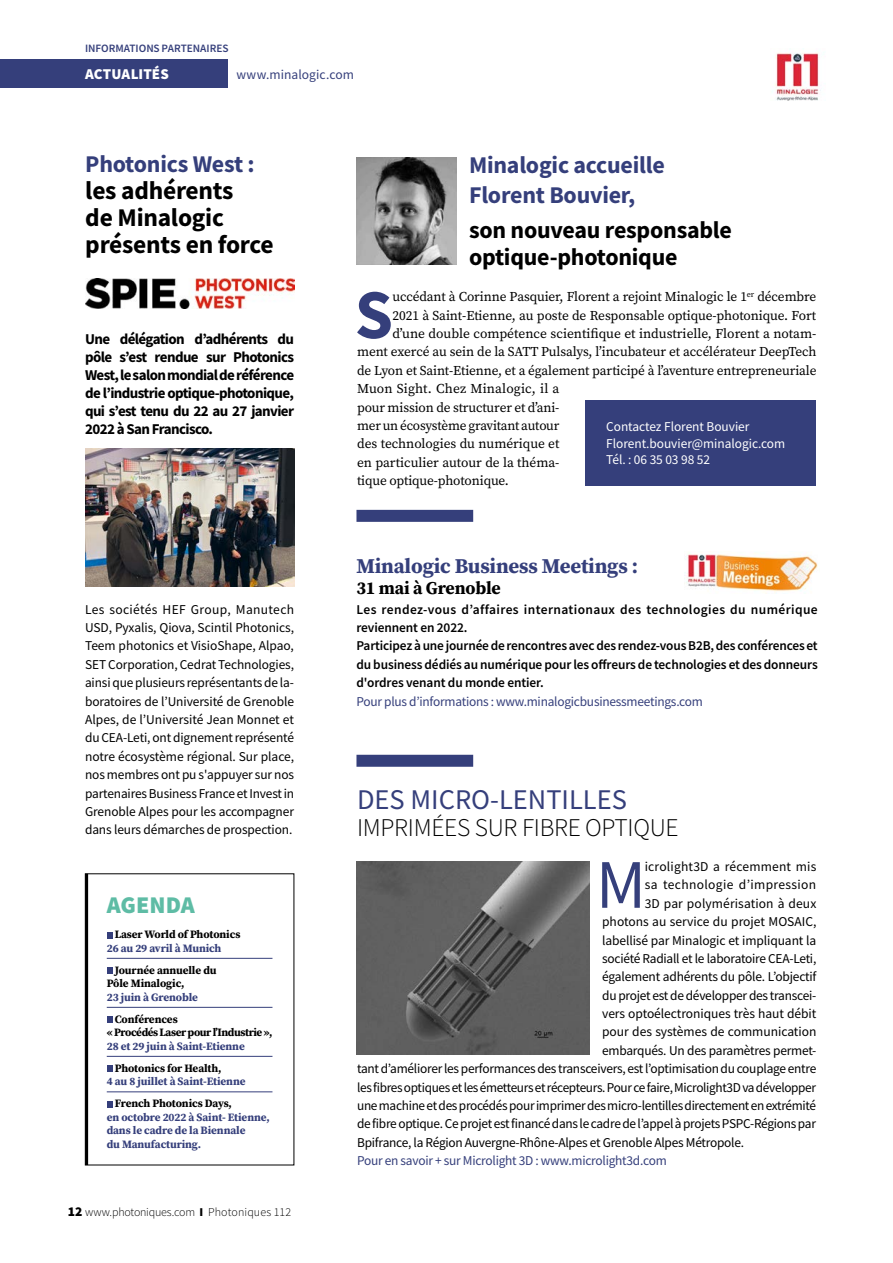
<style>
.page{position:relative;width:893px;height:1263px;background:#fff}
.page>*{position:absolute;margin:0;border:0;box-sizing:border-box;transform-origin:0 0}
.t1{font:700 69.9px "Source Sans Pro";color:#353f7b}
.t2{font:69.45px "Source Sans Pro";color:#353f7b}
.t3{font:28.5px "Source Sans Pro";color:#353f7b}
.t4{font:700 25.5px/27px "Source Sans Pro";letter-spacing:-.01em;color:#000}
.t5{font:300 25.5px "Source Sans Pro";letter-spacing:-.01em;color:#000}
.t6{font:700 24px/29.5px "Source Sans Pro";letter-spacing:-.01em;color:#353f7b}
.t7{font:700 24px/27px "Source Sans Pro";letter-spacing:-.01em;color:#000}
.t8{font:900 24px "Source Sans Pro";color:#5ebca5}
.t9{font:700 21px "Source Serif Pro";letter-spacing:-.01em;color:#353f7b}
.t10{font:700 18px "Source Serif Pro";letter-spacing:-.01em;color:#000}
.t11{font:700 15px/18px "Source Sans Pro";letter-spacing:-.04em;color:#000;text-align:justify}
.t12{font:900 15px "Source Sans Pro";letter-spacing:.005em;color:#fff}
.t13{font:13.5px/18.3px "Source Sans Pro";letter-spacing:-.02em;color:#000;text-align:justify}
.t14{font:13.5px "Source Serif Pro";letter-spacing:-.01em;color:#000}
.t15{font:600 13.5px/18.3px "Source Sans Pro";letter-spacing:-.01em;color:#000}
.t16{font:13.5px "Source Sans Pro";letter-spacing:-.02em;color:#353f7b}
.t17{font:13.5px/16.2px "Source Sans Pro";letter-spacing:-.005em;color:#fff}
.t18{font:13.5px "Source Sans Pro";color:#000}
.t19{font:13.5px "Source Serif Pro";letter-spacing:.01em;color:#000}
.t20{font:13.5px "Source Sans Pro";letter-spacing:.025em;color:#000}
.t21{font:13.5px "Source Sans Pro";letter-spacing:.015em;color:#000}
.t22{font:13.5px "Source Sans Pro";letter-spacing:.005em;color:#000}
.t23{font:13.5px "Source Sans Pro";letter-spacing:.005em;color:#353f7b}
.t24{font:300 12px "Source Sans Pro";color:#000}
.t25{font:700 11.25px/13.5px "Source Serif Pro";letter-spacing:-.01em;color:#353f7b}
.t26{font:700 11.25px/13.5px "Source Serif Pro";letter-spacing:-.01em;color:#000}
.t27{font:700 11.25px/13.5px "Source Serif Pro";letter-spacing:-.04em;color:#000}
.t28{font:600 11.25px "Source Sans Pro";color:#353f7b}
.s1{font-weight:900;font-size:13.5px}
.s2{font-weight:900}
</style>
<div class="page">
<div style="left:0;top:59px;width:228px;height:29px;background:#353f7b"></div>
<img style="left:356px;top:158px;width:100px;height:107px">
<img style="left:85px;top:278px;width:209px;height:30px">
<img style="left:775px;top:52px;width:46px;height:48px">
<div style="left:356px;top:510px;width:117px;height:12px;background:#353f7b"></div>
<div style="left:356px;top:755px;width:117px;height:12px;background:#353f7b"></div>
<div style="left:585px;top:400px;width:231px;height:85px;background:#353f7b"></div>
<img style="left:356px;top:861px;width:233px;height:193px">
<hr style="left:107px;top:958px;width:165px;height:1px;background:#353f7b">
<hr style="left:107px;top:1007px;width:165px;height:1px;background:#353f7b">
<hr style="left:107px;top:1056px;width:165px;height:1px;background:#353f7b">
<hr style="left:107px;top:1091px;width:165px;height:1px;background:#353f7b">
<svg style="left:107px;top:932px;width:6px;height:6px"></svg>
<svg style="left:107px;top:968px;width:6px;height:6px"></svg>
<svg style="left:107px;top:1017px;width:6px;height:6px"></svg>
<svg style="left:107px;top:1066px;width:6px;height:6px"></svg>
<svg style="left:107px;top:1101px;width:6px;height:6px"></svg>
<hr style="left:85px;top:874px;width:3px;height:291px;background:#000">
<img style="left:684px;top:553px;width:134px;height:41px">
<img style="left:85px;top:448px;width:209px;height:139px">
<p class="t28" style="left:85px;top:41px;width:145px">INFORMATIONS PARTENAIRES</p>
<p class="t12" style="left:85px;top:64px;width:85px">ACTUALITÉS</p>
<p class="t23" style="left:236px;top:66px;width:119px">www.minalogic.com</p>
<h3 class="t6" style="left:85px;top:149px;width:171px">Photonics West :</h3>
<h3 class="t4" style="left:85px;top:177px;width:190px">les adhérents<br>de Minalogic présents en force</h3>
<h3 class="t6" style="left:469px;top:150px;width:197px">Minalogic accueille<br>Florent Bouvier,</h3>
<h3 class="t7" style="left:469px;top:217px;width:264px">son nouveau responsable optique-photonique</h3>
<p class="t11" style="left:85px;top:330px;width:211px">Une délégation d’adhérents du pôle s’est rendue sur Photonics West, le salon mondial de référence de l’industrie optique-photonique, qui s’est tenu du 22 au 27 janvier 2022 à San Francisco.</p>
<p class="t13" style="left:85px;top:600px;width:211px">Les sociétés HEF Group, Manutech USD, Pyxalis, Qiova, Scintil Photonics, Teem photonics et VisioShape, Alpao, SET Corporation, Cedrat Technologies, ainsi que plusieurs représentants de la&shy;boratoires de l’Université de Grenoble Alpes, de l’Université Jean Monnet et du CEA-Leti, ont dignement représenté notre écosystème régional. Sur place, nos membres ont pu s'appuyer sur nos partenaires Business France et Invest in Grenoble Alpes pour les accompagner dans leurs démarches de prospection.</p>
<h3 class="t8" style="left:107px;top:889px;width:90px">AGENDA</h3>
<p class="t26" style="left:115px;top:927px;width:127px">Laser World of Photonics</p>
<p class="t25" style="left:107px;top:941px;width:116px">26 au 29 avril à Munich</p>
<p class="t26" style="left:107px;top:963px;width:111px;text-indent:8px">Journée annuelle du<br>Pôle Minalogic,</p>
<p class="t25" style="left:107px;top:990px;width:93px">23 juin à Grenoble</p>
<p class="t27" style="left:107px;top:1012px;width:167px;text-indent:8px">Conférences<br>« Procédés Laser pour l’Industrie »,</p>
<p class="t25" style="left:107px;top:1039px;width:140px">28 et 29 juin à Saint-Etienne</p>
<p class="t26" style="left:115px;top:1061px;width:108px">Photonics for Health,</p>
<p class="t25" style="left:107px;top:1074px;width:140px">4 au 8 juillet à Saint-Etienne</p>
<p class="t26" style="left:115px;top:1096px;width:119px">French Photonics Days,</p>
<p class="t25" style="left:107px;top:1110px;width:165px">en octobre 2022 à Saint- Etienne, dans le cadre de la Biennale<br>du Manufacturing.</p>
<p class="t24" style="left:68px;top:1205px;width:225px"><span class="s1">12</span> www.photoniques.com <span class="s2">I</span> Photoniques 112</p>
<h1 class="t1" style="left:355px;top:268px;width:40px">S</h1>
<p class="t14" style="left:393px;top:288px;width:425px">uccédant à Corinne Pasquier, Florent a rejoint Minalogic le 1<sup>er</sup> décembre</p>
<p class="t14" style="left:393px;top:306px;width:425px">2021 à Saint-Etienne, au poste de Responsable optique-photonique. Fort</p>
<p class="t14" style="left:393px;top:325px;width:425px">d’une double compétence scientifique et industrielle, Florent a notam-</p>
<p class="t14" style="left:357px;top:343px;width:461px">ment exercé au sein de la SATT Pulsalys, l’incubateur et accélérateur DeepTech</p>
<p class="t14" style="left:357px;top:361px;width:461px">de Lyon et Saint-Etienne, et a également participé à l’aventure entrepreneuriale</p>
<p class="t19" style="left:357px;top:380px;width:204px">Muon Sight. Chez Minalogic, il a</p>
<p class="t14" style="left:357px;top:398px;width:204px">pour mission de structurer et d’ani-</p>
<p class="t14" style="left:357px;top:416px;width:204px">mer un écosystème gravitant autour</p>
<p class="t14" style="left:357px;top:435px;width:204px">des technologies du numérique et</p>
<p class="t14" style="left:357px;top:453px;width:204px">en particulier autour de la théma-</p>
<p class="t14" style="left:357px;top:472px;width:153px">tique optique-photonique.</p>
<p class="t17" style="left:606px;top:419px;width:181px">Contactez Florent Bouvier<br>Florent.bouvier@minalogic.com<br>Tél. : 06 35 03 98 52</p>
<h3 class="t9" style="left:356px;top:551px;width:283px">Minalogic Business Meetings :</h3>
<h3 class="t10" style="left:356px;top:576px;width:146px">31 mai à Grenoble</h3>
<p class="t15" style="left:356px;top:600px;width:463px">Les rendez-vous d’affaires internationaux des technologies du numérique reviennent en 2022.<br>Participez à une journée de rencontres avec des rendez-vous B2B, des conférences et du business dédiés au numérique pour les offreurs de technologies et des donneurs d'ordres venant du monde entier.</p>
<p class="t16" style="left:356px;top:692px;width:348px">Pour plus d’informations : www.minalogicbusinessmeetings.com</p>
<h3 class="t3" style="left:357px;top:781px;width:271px">DES MICRO-LENTILLES</h3>
<h3 class="t5" style="left:357px;top:812px;width:323px">IMPRIMÉES SUR FIBRE OPTIQUE</h3>
<h2 class="t2" style="left:596px;top:840px;width:52px">M</h2>
<p class="t21" style="left:645px;top:858px;width:173px">icrolight3D a récemment mis</p>
<p class="t20" style="left:645px;top:876px;width:173px">sa technologie d’impression</p>
<p class="t22" style="left:645px;top:895px;width:173px">3D par polymérisation à deux</p>
<p class="t18" style="left:602px;top:913px;width:216px">photons au service du projet MOSAIC,</p>
<p class="t13" style="left:602px;top:931px;width:216px">labellisé par Minalogic et impliquant la</p>
<p class="t13" style="left:602px;top:949px;width:216px">société Radiall et le laboratoire CEA-Leti,</p>
<p class="t13" style="left:602px;top:967px;width:216px">également adhérents du pôle. L’objectif</p>
<p class="t13" style="left:602px;top:986px;width:216px">du projet est de développer des transcei-</p>
<p class="t13" style="left:602px;top:1004px;width:216px">vers optoélectroniques très haut débit</p>
<p class="t18" style="left:602px;top:1023px;width:216px">pour des systèmes de communication</p>
<p class="t13" style="left:602px;top:1041px;width:216px">embarqués. Un des paramètres permet-</p>
<p class="t13" style="left:357px;top:1059px;width:461px">tant d’améliorer les performances des transceivers, est l’optimisation du couplage entre</p>
<p class="t13" style="left:357px;top:1078px;width:461px">les fibres optiques et les émetteurs et récepteurs. Pour ce faire, Microlight3D va développer</p>
<p class="t13" style="left:357px;top:1096px;width:461px">une machine et des procédés pour imprimer des micro-lentilles directement en extrémité</p>
<p class="t13" style="left:357px;top:1114px;width:460px">de fibre optique. Ce projet est financé dans le cadre de l’appel à projets PSPC-Régions par</p>
<p class="t13" style="left:357px;top:1133px;width:389px">Bpifrance, la Région Auvergne-Rhône-Alpes et Grenoble Alpes Métropole.</p>
<p class="t16" style="left:357px;top:1152px;width:311px">Pour en savoir + sur Microlight 3D : www.microlight3d.com</p>
</div>
